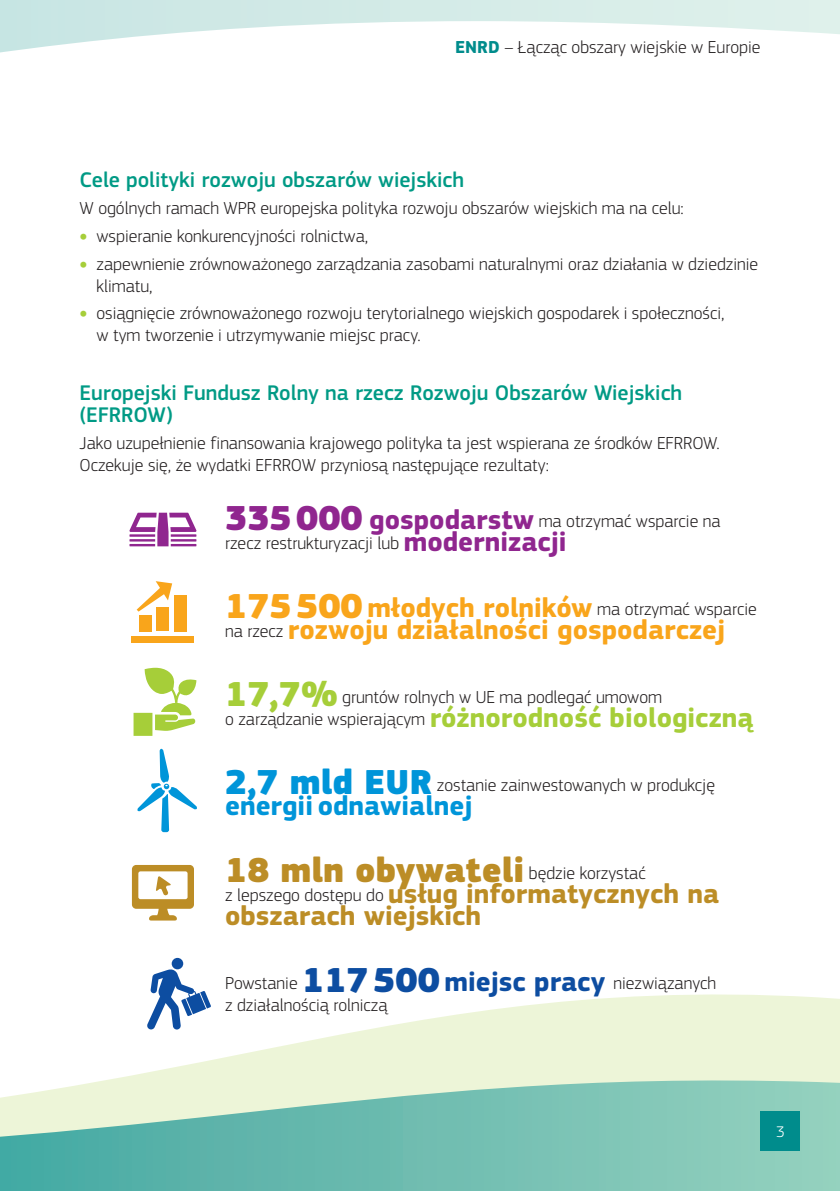
<style>
.page{position:relative;width:840px;height:1191px;background:#fff}
.page>*{position:absolute;margin:0;border:0;box-sizing:border-box;transform-origin:0 0}
._0_Body{font:700 28px/22px "EC Square Sans Pro";color:#bc8d26}
._0_Body-2{font:700 28px "EC Square Sans Pro";color:#f9a51b}
._0_Body-3{font:700 28px "EC Square Sans Pro";color:#0095d9}
._2_Titre_2{font:500 22px/22px "EC Square Sans Pro";color:#009a85}
._0_Body-4{font:300 18px/22px "EC Square Sans Pro";color:#231f20}
.Folio{font:300 16px "EC Square Sans Pro";color:#fff}
.s1{font-weight:700;color:#008c8c}
.s2{font-weight:900;color:#a6ce39}
.s3{font-weight:900;font-size:36px;color:#90268f}
.s4{font-weight:700;font-size:28px;color:#90268f}
.s5{font-weight:900;font-size:36px;color:#f9a51b}
.s6{font-weight:700;font-size:28px;color:#f9a51b}
.s7{font-weight:300;font-size:18px;color:#231f20}
.s8{font-weight:900;font-size:36px;color:#a6ce39}
.s9{font-weight:700;font-size:28px;color:#a6ce39}
.s10{font-weight:900;font-size:36px;color:#0095d9}
.s11{font-weight:900;font-size:36px;color:#bc8d26}
.s12{font-weight:900;font-size:36px;color:#0d4da1}
.s13{font-weight:700;font-size:28px;color:#0d4da1}
</style>
<div class="page">
<svg style="left:0;top:0;width:839px;height:53px"></svg>
<svg style="left:172px;top:994px;width:667px;height:74px;fill:#edf5d8"></svg>
<svg style="left:0;top:1068px;width:839px;height:123px;background:#92cdbc"></svg>
<div style="left:132px;top:636px;width:62px;height:6px;background:#f9a51b"></div>
<div style="left:139px;top:615px;width:12px;height:16px;background:#f9a51b"></div>
<div style="left:157px;top:607px;width:12px;height:24px;background:#f9a51b"></div>
<div style="left:175px;top:595px;width:12px;height:36px;background:#f9a51b"></div>
<svg style="left:136px;top:581px;width:36px;height:30px"></svg>
<svg style="left:129px;top:513px;width:67px;height:33px"></svg>
<svg style="left:132px;top:865px;width:62px;height:55px"></svg>
<svg style="left:137px;top:748px;width:60px;height:84px"></svg>
<svg style="left:147px;top:958px;width:64px;height:72px"></svg>
<svg style="left:133px;top:668px;width:63px;height:68px"></svg>
<div style="left:760px;top:1111px;width:39px;height:40px;background:#008c8c"></div>
<p class="_0_Body-4" style="left:455px;top:36px;width:307px"><span class="s1">ENRD</span> – Łącząc obszary wiejskie w Europie</p>
<p class="_2_Titre_2" style="left:79px;top:169px;width:386px">Cele polityki rozwoju obszarów wiejskich</p>
<p class="_0_Body-4" style="left:79px;top:197px;width:605px">W ogólnych ramach WPR europejska polityka rozwoju obszarów wiejskich ma na celu:</p>
<p class="_0_Body-4" style="left:79px;top:225px;width:290px"><span class="s2">•</span> wspieranie konkurencyjności rolnictwa,</p>
<p class="_0_Body-4" style="left:96px;top:253px;width:662px;text-indent:-17px"><span class="s2">•</span> zapewnienie zrównoważonego zarządzania zasobami naturalnymi oraz działania w dziedzinie klimatu,</p>
<p class="_0_Body-4" style="left:96px;top:302px;width:629px;text-indent:-17px"><span class="s2">•</span> osiągnięcie zrównoważonego rozwoju terytorialnego wiejskich gospodarek i społeczności, w tym tworzenie i utrzymywanie miejsc pracy.</p>
<p class="_2_Titre_2" style="left:79px;top:382px;width:604px">Europejski Fundusz Rolny na rzecz Rozwoju Obszarów Wiejskich (EFRROW)</p>
<p class="_0_Body-4" style="left:79px;top:432px;width:641px">Jako uzupełnienie finansowania krajowego polityka ta jest wspierana ze środków EFRROW.<br>Oczekuje się, że wydatki EFRROW przyniosą następujące rezultaty:</p>
<p class="_0_Body-4" style="left:225px;top:510px;width:496px"><span class="s3">335000</span> <span class="s4">gospodarstw</span> ma otrzymać wsparcie na rzecz restrukturyzacji lub <span class="s4">modernizacji</span></p>
<p class="_0_Body-4" style="left:225px;top:598px;width:533px"><span class="s5">175500</span> <span class="s6">młodych rolników</span> ma otrzymać wsparcie</p>
<p class="_0_Body-2" style="left:225px;top:613px;width:501px"><span class="s7">na rzecz</span> rozwoju działalności gospodarczej</p>
<p class="_0_Body-4" style="left:225px;top:686px;width:529px"><span class="s8">17,7%</span> gruntów rolnych w UE ma podlegać umowom<br>o zarządzanie wspierającym <span class="s9">różnorodność biologiczną</span></p>
<p class="_0_Body-4" style="left:225px;top:774px;width:491px"><span class="s10">2,7 mld EUR</span> zostanie zainwestowanych w produkcję</p>
<p class="_0_Body-3" style="left:225px;top:789px;width:249px">energii odnawialnej</p>
<p class="_0_Body-4" style="left:225px;top:862px;width:422px"><span class="s11">18 mln obywateli</span> będzie korzystać</p>
<p class="_0_Body" style="left:225px;top:883px;width:495px"><span class="s7">z lepszego dostępu do</span> usług informatycznych na obszarach wiejskich</p>
<p class="_0_Body-4" style="left:225px;top:972px;width:492px">Powstanie <span class="s12">117500</span> <span class="s13">miejsc pracy</span> niezwiązanych z działalnością rolniczą</p>
<p class="Folio" style="left:775px;top:1122px;width:10px">3</p>
</div>
